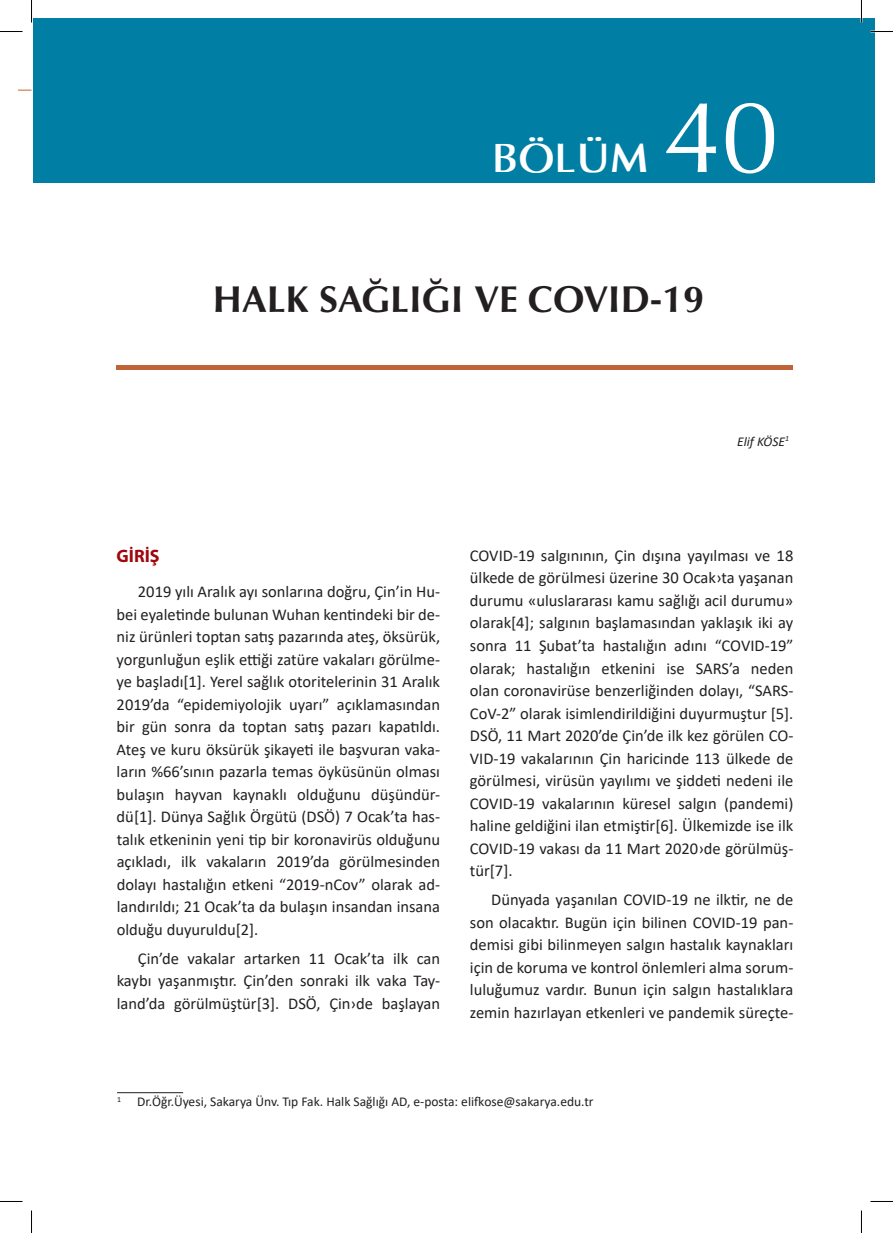
<style>
.page{position:relative;width:893px;height:1233px;background:#fff}
.page>*{position:absolute;margin:0;border:0;box-sizing:border-box;transform-origin:0 0}
.t1{font:103.2px "Optima Normal Tr";color:#fff}
.t2{font:700 40.95px "Optima";color:#fff}
.t3{font:37.5px "Optima Bold Tr";color:#231f20}
.t4{font:700 18px "Myriad Pro";color:#9d070d}
.t5{font:16.5px/22.5px "Calibri";color:#231f20;text-align:justify}
.t6{font:13.5px "Calibri";color:#231f20}
.t7{font:italic 13.5px "Calibri";color:#231f20}
</style>
<div class="page">
<hr style="left:117px;top:1092px;width:66px;height:1px;background:#231f20">
<hr style="left:116px;top:365px;width:676px;height:4px;background:#c06437">
<div style="left:33px;top:19px;width:840px;height:164px;background:#007ea4"></div>
<svg style="left:19px;top:89px;width:12px;height:2px"></svg>
<hr style="left:860px;top:0;width:2px;height:23px;background:#fff">
<svg style="left:0;top:31px;width:22px;height:1px"></svg>
<svg style="left:870px;top:31px;width:22px;height:1px"></svg>
<svg style="left:0;top:1201px;width:22px;height:1px"></svg>
<svg style="left:870px;top:1201px;width:22px;height:1px"></svg>
<svg style="left:31px;top:0;width:1px;height:23px"></svg>
<svg style="left:31px;top:1210px;width:1px;height:22px"></svg>
<h2 class="t2" style="left:491px;top:133px;width:158px">BÖLÜM</h2>
<h1 class="t1" style="left:663px;top:76px;width:116px">40</h1>
<h3 class="t3" style="left:213px;top:275px;width:492px">HALK SAĞLIĞI VE COVID-19</h3>
<p class="t7" style="left:736px;top:432px;width:53px">Elif KÖSE<sup>1</sup></p>
<p class="t4" style="left:117px;top:545px;width:44px">GİRİŞ</p>
<p class="t5" style="left:117px;top:580px;width:325px;text-indent:21px">2019 yılı Aralık ayı sonlarına doğru, Çin’in Hu&shy;bei eyaletinde bulunan Wuhan kentindeki bir de&shy;niz ürünleri toptan satış pazarında ateş, öksürük, yorgunluğun eşlik ettiği zatüre vakaları görülme&shy;ye başladı[1]. Yerel sağlık otoritelerinin 31 Aralık 2019’da “epidemiyolojik uyarı” açıklamasından bir gün sonra da toptan satış pazarı kapatıldı.<br>Ateş ve kuru öksürük şikayeti ile başvuran vaka&shy;ların %66’sının pazarla temas öyküsünün olması bulaşın hayvan kaynaklı olduğunu düşündür&shy;dü[1]. Dünya Sağlık Örgütü (DSÖ) 7 Ocak’ta has&shy;talık etkeninin yeni tip bir koronavirüs olduğunu açıkladı, ilk vakaların 2019’da görülmesinden dolayı hastalığın etkeni “2019-nCov” olarak ad&shy;landırıldı; 21 Ocak’ta da bulaşın insandan insana olduğu duyuruldu[2].</p>
<p class="t5" style="left:117px;top:946px;width:325px;text-indent:21px">Çin’de vakalar artarken 11 Ocak’ta ilk can kaybı yaşanmıştır. Çin’den sonraki ilk vaka Tay&shy;land’da görülmüştür[3]. DSÖ, Çin›de başlayan</p>
<p class="t5" style="left:469px;top:543px;width:325px">COVID-19 salgınının, Çin dışına yayılması ve 18 ülkede de görülmesi üzerine 30 Ocak›ta yaşanan durumu «uluslararası kamu sağlığı acil durumu» olarak[4]; salgının başlamasından yaklaşık iki ay sonra 11 Şubat’ta hastalığın adını “COVID-19” olarak; hastalığın etkenini ise SARS’a neden olan coronavirüse benzerliğinden dolayı, “SARS-CoV-2” olarak isimlendirildiğini duyurmuştur [5].<br>DSÖ, 11 Mart 2020’de Çin’de ilk kez görülen CO-VID-19 vakalarının Çin haricinde 113 ülkede de görülmesi, virüsün yayılımı ve şiddeti nedeni ile COVID-19 vakalarının küresel salgın (pandemi) haline geldiğini ilan etmiştir[6]. Ülkemizde ise ilk COVID-19 vakası da 11 Mart 2020›de görülmüş&shy;tür[7].</p>
<p class="t5" style="left:469px;top:887px;width:325px;text-indent:21px">Dünyada yaşanılan COVID-19 ne ilktir, ne de son olacaktır. Bugün için bilinen COVID-19 pan&shy;demisi gibi bilinmeyen salgın hastalık kaynakları için de koruma ve kontrol önlemleri alma sorum&shy;luluğumuz vardır. Bunun için salgın hastalıklara zemin hazırlayan etkenleri ve pandemik süreçte-</p>
<p class="t6" style="left:117px;top:1092px;width:478px"><sup>1</sup> Dr.Öğr.Üyesi, Sakarya Ünv. Tıp Fak. Halk Sağlığı AD, e-posta: elifkose@sakarya.edu.tr</p>
</div>
